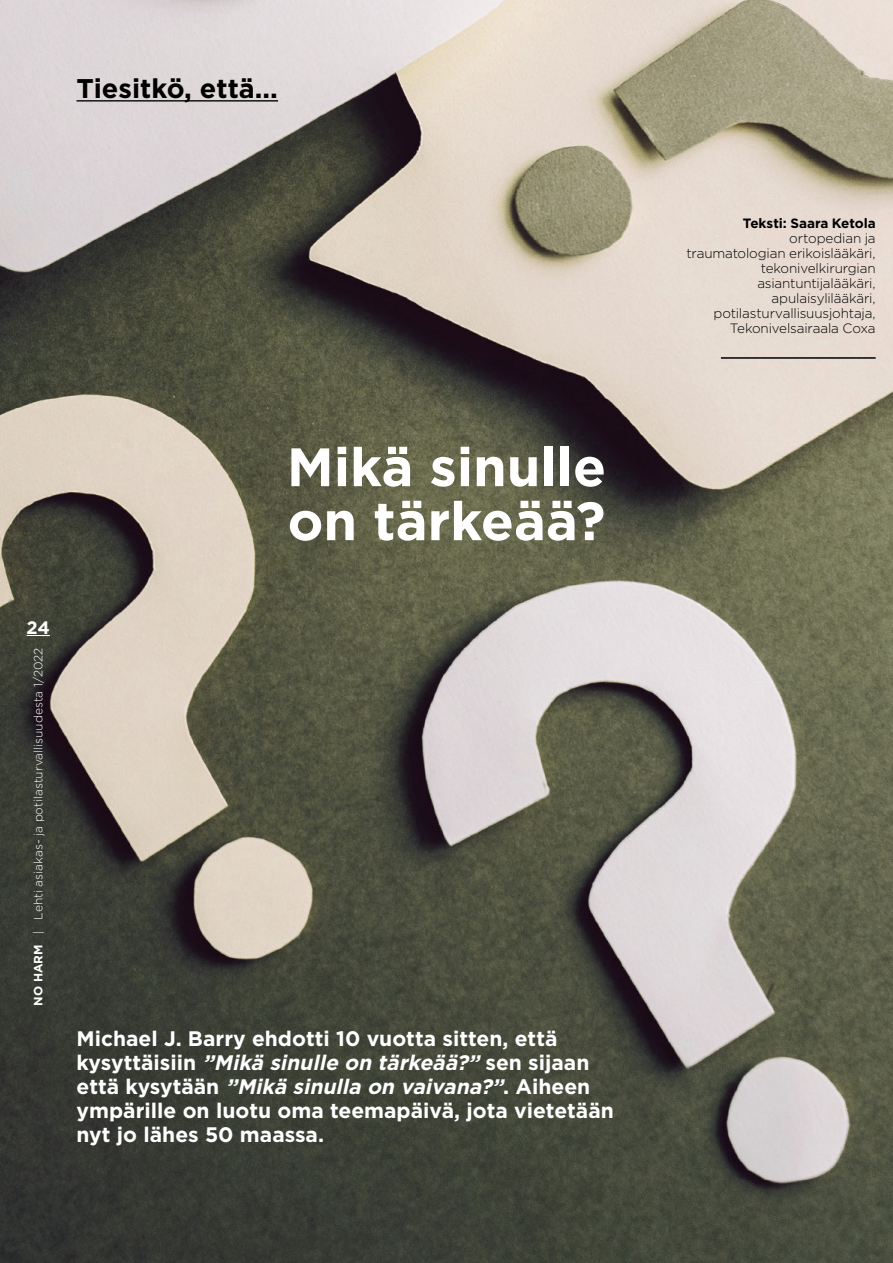
<style>
.page{position:relative;width:893px;height:1263px;background:#fff}
.page>*{position:absolute;margin:0;border:0;box-sizing:border-box;transform-origin:0 0}
.t1{font:700 54px "Gotham";color:#fff}
.t2{font:700 27px "Gotham";color:#000}
.Paragraph_ingressi{font:700 21px/24px "Gotham";color:#fff}
.t3{font:700 18px "Gotham";color:#fff}
.Paragraph_kirjoittaj{font:300 13.5px/15px "Gotham";letter-spacing:-.015em;color:#000;text-align:right}
.Paragraph_kirjoittaj-2{font:700 13.5px "Gotham";letter-spacing:-.005em;color:#000}
.t4{font:300 12px "Gotham";color:#fff}
.s1{font-weight:700}
.s2{font-style:italic}
</style>
<div class="page">
<img style="left:0;top:0;width:893px;height:1263px">
<hr style="left:77px;top:100px;width:201px;height:2px;background:#000">
<hr style="left:721px;top:357px;width:155px;height:2px;background:#000">
<svg style="left:27px;top:635px;width:23px;height:1px"></svg>
<h1 class="t2" style="left:77px;top:71px;width:203px">Tiesitkö, että...</h1>
<h2 class="t1" style="left:287px;top:431px;width:321px">Mikä sinulle</h2>
<h2 class="t1" style="left:288px;top:485px;width:319px">on tärkeää?</h2>
<p class="t3" style="left:27px;top:615px;width:25px">24</p>
<p class="t4" style="left:32px;top:1006px;width:359px;rotate:-90deg"><span class="s1">NO HARM</span> | Lehti asiakas- ja potilasturvallisuudesta 1/2022</p>
<p class="Paragraph_ingressi" style="left:77px;top:1026px;width:539px">Michael J. Barry ehdotti 10 vuotta sitten, että<br>kys y t t ä i s i i n <span class="s2">”Mikä sinulle on tärkeää?”</span> s e n s i j a a n<br>e t t ä kys y t ä ä n <span class="s2">”Mikä sinulla on vaivana?”</span>. A i h e e n ympärille on luotu oma teemapäivä, jota vietetään nyt jo lähes 50 maassa.</p>
<p class="Paragraph_kirjoittaj-2" style="left:743px;top:214px;width:134px">Teksti: Saara Ketola</p>
<p class="Paragraph_kirjoittaj" style="left:686px;top:230px;width:191px">ortopedian ja<br>traumatologian erikoislääkäri, tekonivelkirurgian asiantuntijalääkäri, apulaisylilääkäri, potilasturvallisuusjohtaja,<br>Tekonivelsairaala Coxa</p>
</div>
